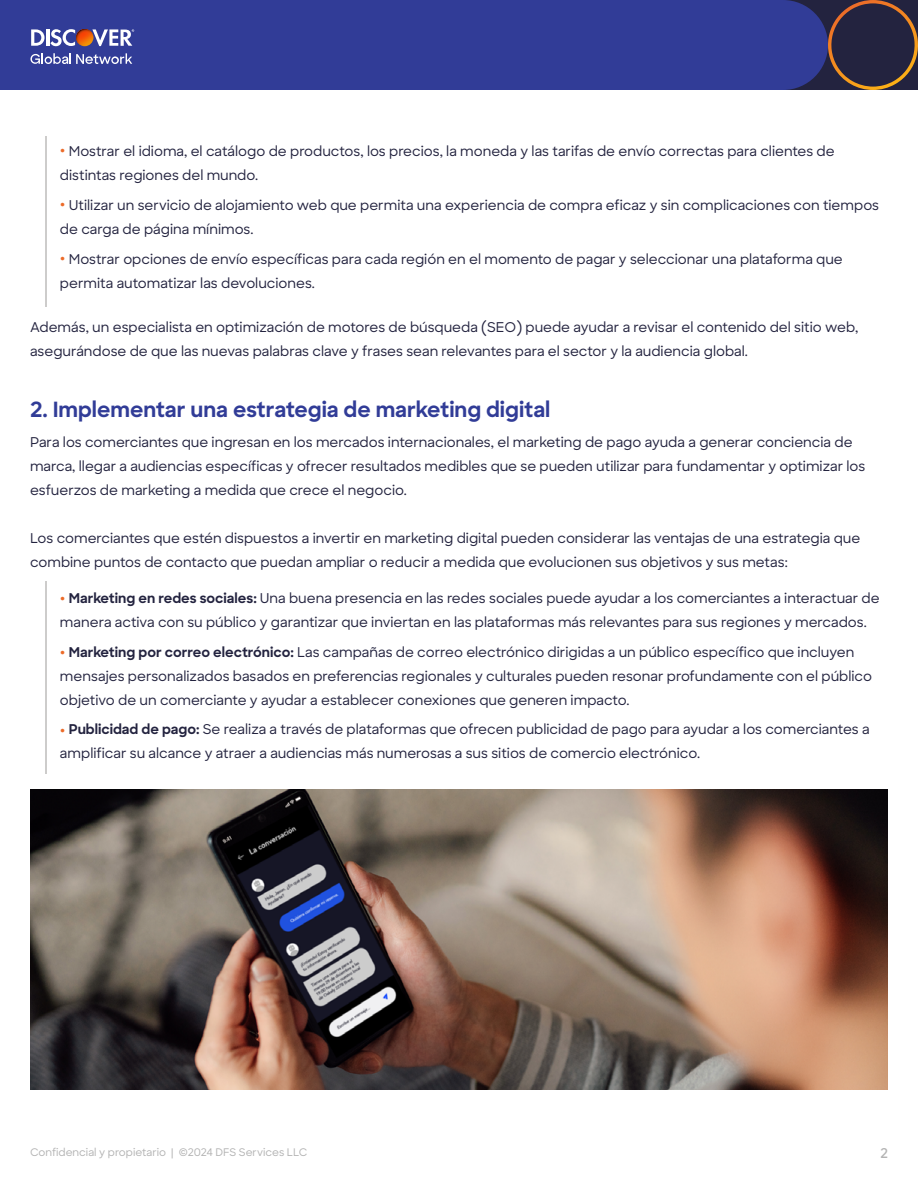
<style>
.page{position:relative;width:918px;height:1188px;background:#fff}
.page>*{position:absolute;margin:0;border:0;box-sizing:border-box;transform-origin:0 0}
.t1{font:700 21px "Discover Sans";color:#313c97}
.t2{font:500 13.5px/24px "Discover Sans";color:#23233f}
.t3{font:600 13.5px "Discover Sans";color:#b3b3b3}
.t4{font:500 10.5px "Discover Sans";color:#b3b3b3}
.s1{font-weight:800;color:#ec6b29}
.s2{font-weight:700}
</style>
<div class="page">
<div style="left:0;top:0;width:822px;height:90px;background:#313c97"></div>
<svg style="left:822px;top:0;width:96px;height:90px"></svg>
<svg style="left:30px;top:53px;width:102px;height:11px"></svg>
<svg style="left:31px;top:29px;width:103px;height:17px"></svg>
<img style="left:30px;top:789px;width:858px;height:300px">
<hr style="left:45px;top:582px;width:1px;height:192px;background:#cdcccb">
<hr style="left:45px;top:136px;width:1px;height:171px;background:#cdcccb">
<p class="t2" style="left:60px;top:139px;width:776px"><span class="s1">•</span> Mostrar el idioma, el catálogo de productos, los precios, la moneda y las tarifas de envío correctas para clientes de distintas regiones del mundo.</p>
<p class="t2" style="left:60px;top:193px;width:821px"><span class="s1">•</span> Utilizar un servicio de alojamiento web que permita una experiencia de compra eficaz y sin complicaciones con tiempos de carga de página mínimos.</p>
<p class="t2" style="left:60px;top:247px;width:784px"><span class="s1">•</span> Mostrar opciones de envío específicas para cada región en el momento de pagar y seleccionar una plataforma que permita automatizar las devoluciones.</p>
<p class="t2" style="left:30px;top:315px;width:830px">Además, un especialista en optimización de motores de búsqueda (SEO) puede ayudar a revisar el contenido del sitio web, asegurándose de que las nuevas palabras clave y frases sean relevantes para el sector y la audiencia global.</p>
<h1 class="t1" style="left:30px;top:395px;width:522px">2. Implementar una estrategia de marketing digital</h1>
<p class="t2" style="left:30px;top:430px;width:837px">Para los comerciantes que ingresan en los mercados internacionales, el marketing de pago ayuda a generar conciencia de marca, llegar a audiencias específicas y ofrecer resultados medibles que se pueden utilizar para fundamentar y optimizar los esfuerzos de marketing a medida que crece el negocio.</p>
<p class="t2" style="left:30px;top:526px;width:832px">Los comerciantes que estén dispuestos a invertir en marketing digital pueden considerar las ventajas de una estrategia que combine puntos de contacto que puedan ampliar o reducir a medida que evolucionen sus objetivos y sus metas:</p>
<p class="t2" style="left:60px;top:586px;width:821px"><span class="s1">•</span> <span class="s2">Marketing en redes sociales:</span> Una buena presencia en las redes sociales puede ayudar a los comerciantes a interactuar de manera activa con su público y garantizar que inviertan en las plataformas más relevantes para sus regiones y mercados.</p>
<p class="t2" style="left:60px;top:640px;width:814px"><span class="s1">•</span> <span class="s2">Marketing por correo electrónico:</span> Las campañas de correo electrónico dirigidas a un público específico que incluyen mensajes personalizados basados en preferencias regionales y culturales pueden resonar profundamente con el público objetivo de un comerciante y ayudar a establecer conexiones que generen impacto.</p>
<p class="t2" style="left:60px;top:717px;width:811px"><span class="s1">•</span> <span class="s2">Publicidad de pago:</span> Se realiza a través de plataformas que ofrecen publicidad de pago para ayudar a los comerciantes a amplificar su alcance y atraer a audiencias más numerosas a sus sitios de comercio electrónico.</p>
<p class="t4" style="left:30px;top:1145px;width:279px">Confidencial y propietario | ©2024 DFS Services LLC</p>
<p class="t3" style="left:880px;top:1144px;width:9px">2</p>
</div>
